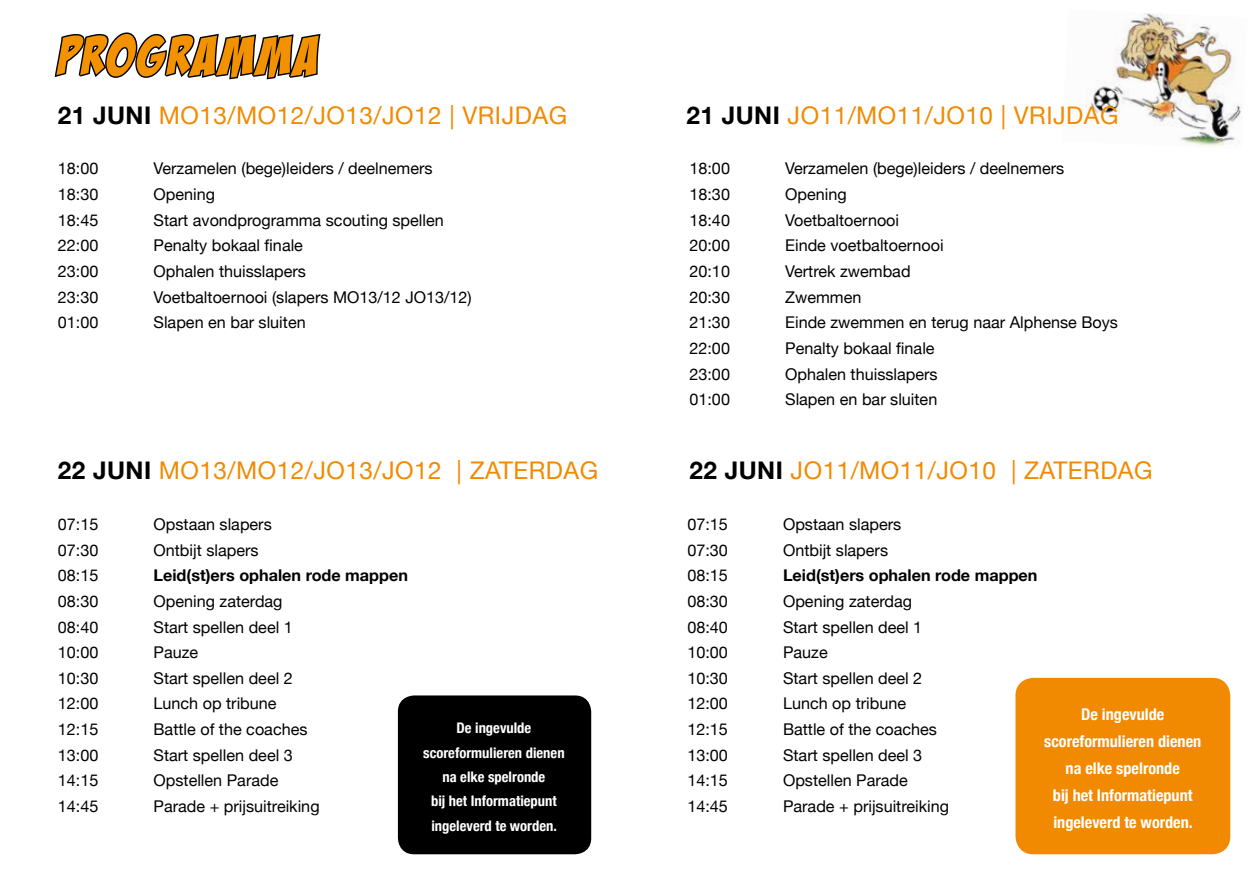
<style>
.page{position:relative;width:1259px;height:893px;background:#fff}
.page>*{position:absolute;margin:0;border:0;box-sizing:border-box;transform-origin:0 0}
.t1{font:italic 54px "Bada Boom Pro BB";letter-spacing:.02em;color:#f39200}
.t2{font:24.3px "Helvetica Neue";letter-spacing:.02em;color:#f18a00}
.t3{font:16.2px "Helvetica Neue";color:#000}
.t4{font:700 condensed 16.2px/27px "Helvetica Neue";color:#fff;text-align:center}
.t5{font:700 16.2px "Helvetica Neue";color:#000}
.t6{font:700 condensed 14.55px/24.3px "Helvetica Neue";color:#fff;text-align:center}
.s1{font-weight:700;color:#000}
</style>
<div class="page">
<img style="left:1086px;top:13px;width:155px;height:134px">
<div style="left:1015px;top:678px;width:215px;height:176px;background:#f18a00;border-radius:18px"></div>
<svg style="left:54px;top:32px;width:267px;height:48px"></svg>
<div style="left:398px;top:695px;width:193px;height:159px;background:#000;border-radius:16px"></div>
<h1 class="t1" style="left:58px;top:24px;width:264px">PROGRAMMA</h1>
<h2 class="t2" style="left:58px;top:98px;width:511px"><span class="s1">21 JUNI</span> MO13/MO12/JO13/JO12 | VRIJDAG</h2>
<p class="t3" style="left:58px;top:157px;width:42px">18:00</p>
<p class="t3" style="left:154px;top:157px;width:281px">Verzamelen (bege)leiders / deelnemers</p>
<p class="t3" style="left:58px;top:183px;width:42px">18:30</p>
<p class="t3" style="left:154px;top:183px;width:63px">Opening</p>
<p class="t3" style="left:58px;top:208px;width:42px">18:45</p>
<p class="t3" style="left:154px;top:208px;width:292px">Start avondprogramma scouting spellen</p>
<p class="t3" style="left:58px;top:234px;width:42px">22:00</p>
<p class="t3" style="left:153px;top:234px;width:151px">Penalty bokaal finale</p>
<p class="t3" style="left:58px;top:260px;width:42px">23:00</p>
<p class="t3" style="left:154px;top:260px;width:154px">Ophalen thuisslapers</p>
<p class="t3" style="left:58px;top:285px;width:42px">23:30</p>
<p class="t3" style="left:154px;top:285px;width:320px">Voetbaltoernooi (slapers MO13/12 JO13/12)</p>
<p class="t3" style="left:58px;top:311px;width:42px">01:00</p>
<p class="t3" style="left:154px;top:311px;width:154px">Slapen en bar sluiten</p>
<h2 class="t2" style="left:58px;top:453px;width:542px"><span class="s1">22 JUNI</span> MO13/MO12/JO13/JO12 | ZATERDAG</h2>
<p class="t3" style="left:58px;top:512px;width:42px">07:15</p>
<p class="t3" style="left:154px;top:512px;width:120px">Opstaan slapers</p>
<p class="t3" style="left:58px;top:538px;width:42px">07:30</p>
<p class="t3" style="left:154px;top:538px;width:107px">Ontbijt slapers</p>
<p class="t3" style="left:58px;top:564px;width:42px">08:15</p>
<p class="t5" style="left:154px;top:563px;width:256px">Leid(st)ers ophalen rode mappen</p>
<p class="t3" style="left:58px;top:589px;width:42px">08:30</p>
<p class="t3" style="left:154px;top:589px;width:131px">Opening zaterdag</p>
<p class="t3" style="left:58px;top:615px;width:42px">08:40</p>
<p class="t3" style="left:154px;top:615px;width:141px">Start spellen deel 1</p>
<p class="t3" style="left:58px;top:641px;width:42px">10:00</p>
<p class="t3" style="left:154px;top:641px;width:46px">Pauze</p>
<p class="t3" style="left:58px;top:666px;width:42px">10:30</p>
<p class="t3" style="left:154px;top:666px;width:141px">Start spellen deel 2</p>
<p class="t3" style="left:58px;top:692px;width:42px">12:00</p>
<p class="t3" style="left:154px;top:692px;width:125px">Lunch op tribune</p>
<p class="t3" style="left:58px;top:718px;width:42px">12:15</p>
<p class="t3" style="left:154px;top:718px;width:155px">Battle of the coaches</p>
<p class="t3" style="left:58px;top:743px;width:42px">13:00</p>
<p class="t3" style="left:154px;top:743px;width:141px">Start spellen deel 3</p>
<p class="t3" style="left:58px;top:769px;width:42px">14:15</p>
<p class="t3" style="left:154px;top:769px;width:126px">Opstellen Parade</p>
<p class="t3" style="left:58px;top:795px;width:42px">14:45</p>
<p class="t3" style="left:154px;top:795px;width:168px">Parade + prijsuitreiking</p>
<p class="t6" style="left:423px;top:715px;width:143px">De ingevulde scoreformulieren dienen na elke spelronde<br>bij het Informatiepunt ingeleverd te worden.</p>
<h2 class="t2" style="left:686px;top:98px;width:433px"><span class="s1">21 JUNI</span> JO11/MO11/JO10 | VRIJDAG</h2>
<p class="t3" style="left:689px;top:157px;width:42px">18:00</p>
<p class="t3" style="left:785px;top:157px;width:281px">Verzamelen (bege)leiders / deelnemers</p>
<p class="t3" style="left:689px;top:183px;width:42px">18:30</p>
<p class="t3" style="left:785px;top:183px;width:63px">Opening</p>
<p class="t3" style="left:689px;top:208px;width:42px">18:40</p>
<p class="t3" style="left:785px;top:208px;width:115px">Voetbaltoernooi</p>
<p class="t3" style="left:689px;top:234px;width:42px">20:00</p>
<p class="t3" style="left:785px;top:234px;width:160px">Einde voetbaltoernooi</p>
<p class="t3" style="left:689px;top:260px;width:42px">20:10</p>
<p class="t3" style="left:785px;top:260px;width:127px">Vertrek zwembad</p>
<p class="t3" style="left:689px;top:285px;width:42px">20:30</p>
<p class="t3" style="left:785px;top:285px;width:78px">Zwemmen</p>
<p class="t3" style="left:689px;top:311px;width:42px">21:30</p>
<p class="t3" style="left:785px;top:311px;width:334px">Einde zwemmen en terug naar Alphense Boys</p>
<p class="t3" style="left:689px;top:337px;width:42px">22:00</p>
<p class="t3" style="left:785px;top:337px;width:151px">Penalty bokaal finale</p>
<p class="t3" style="left:689px;top:362px;width:42px">23:00</p>
<p class="t3" style="left:785px;top:362px;width:154px">Ophalen thuisslapers</p>
<p class="t3" style="left:689px;top:388px;width:42px">01:00</p>
<p class="t3" style="left:785px;top:388px;width:154px">Slapen en bar sluiten</p>
<h2 class="t2" style="left:689px;top:453px;width:465px"><span class="s1">22 JUNI</span> JO11/MO11/JO10 | ZATERDAG</h2>
<p class="t3" style="left:687px;top:512px;width:42px">07:15</p>
<p class="t3" style="left:783px;top:512px;width:120px">Opstaan slapers</p>
<p class="t3" style="left:687px;top:538px;width:42px">07:30</p>
<p class="t3" style="left:783px;top:538px;width:107px">Ontbijt slapers</p>
<p class="t3" style="left:687px;top:564px;width:42px">08:15</p>
<p class="t5" style="left:783px;top:563px;width:256px">Leid(st)ers ophalen rode mappen</p>
<p class="t3" style="left:687px;top:589px;width:42px">08:30</p>
<p class="t3" style="left:783px;top:589px;width:131px">Opening zaterdag</p>
<p class="t3" style="left:687px;top:615px;width:42px">08:40</p>
<p class="t3" style="left:783px;top:615px;width:141px">Start spellen deel 1</p>
<p class="t3" style="left:687px;top:641px;width:42px">10:00</p>
<p class="t3" style="left:783px;top:641px;width:46px">Pauze</p>
<p class="t3" style="left:687px;top:666px;width:42px">10:30</p>
<p class="t3" style="left:783px;top:666px;width:141px">Start spellen deel 2</p>
<p class="t3" style="left:687px;top:692px;width:42px">12:00</p>
<p class="t3" style="left:783px;top:692px;width:125px">Lunch op tribune</p>
<p class="t3" style="left:687px;top:718px;width:42px">12:15</p>
<p class="t3" style="left:783px;top:718px;width:155px">Battle of the coaches</p>
<p class="t3" style="left:687px;top:743px;width:42px">13:00</p>
<p class="t3" style="left:783px;top:743px;width:141px">Start spellen deel 3</p>
<p class="t3" style="left:687px;top:769px;width:42px">14:15</p>
<p class="t3" style="left:783px;top:769px;width:126px">Opstellen Parade</p>
<p class="t3" style="left:687px;top:795px;width:42px">14:45</p>
<p class="t3" style="left:783px;top:795px;width:168px">Parade + prijsuitreiking</p>
<p class="t4" style="left:1044px;top:699px;width:159px">De ingevulde scoreformulieren dienen na elke spelronde<br>bij het Informatiepunt ingeleverd te worden.</p>
</div>
